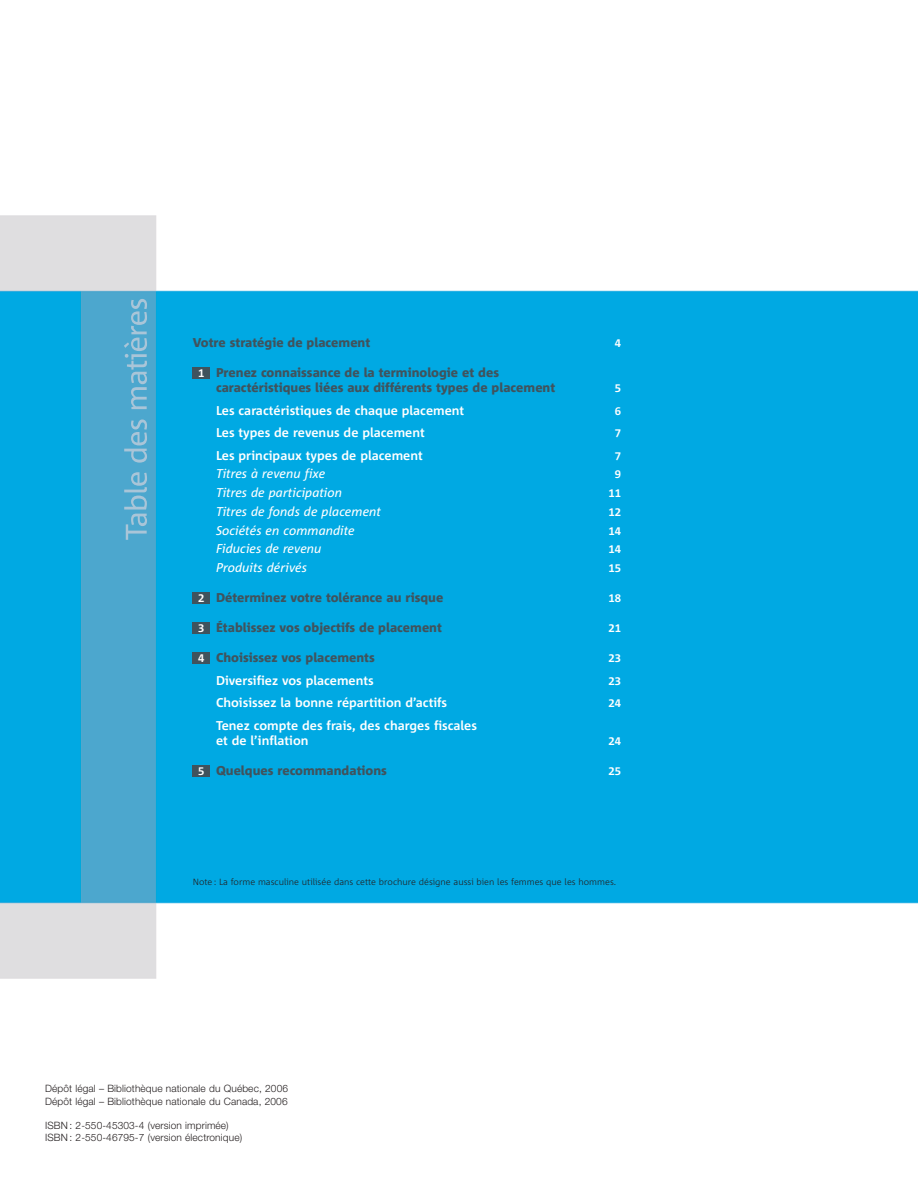
<style>
.page{position:relative;width:918px;height:1188px;background:#fff}
.page>*{position:absolute;margin:0;border:0;box-sizing:border-box;transform-origin:0 0}
.t1{font:800 12.75px/15px "Corpid";color:#40535d}
.t2{font:700 12.75px/15px "Corpid";color:#fff}
.t3{font:italic 12.75px "Corpid";color:#fff}
.t4{font:700 11.55px "Corpid Caps";color:#fff}
.t5{font:300 10.2px/12.1px "Helvetica Neue";letter-spacing:.01em;color:#231e1f}
.t6{font:300 9px "Corpid";color:#231e1f}
.s1{font-family:"Corpid Caps";font-weight:700;font-size:11.55px;color:#fff}
</style>
<div class="page">
<img style="left:0;top:215px;width:918px;height:764px">
<img style="left:124px;top:326px;width:23px;height:214px">
<div style="left:193px;top:765px;width:17px;height:12px;background:#40535d"></div>
<div style="left:193px;top:652px;width:17px;height:12px;background:#40535d"></div>
<div style="left:193px;top:622px;width:17px;height:12px;background:#40535d"></div>
<div style="left:193px;top:592px;width:17px;height:12px;background:#40535d"></div>
<div style="left:193px;top:367px;width:17px;height:12px;background:#40535d"></div>
<p class="t1" style="left:193px;top:337px;width:179px">Votre stratégie de placement</p>
<p class="t4" style="left:615px;top:337px;width:8px">4</p>
<p class="t1" style="left:216px;top:367px;width:341px">Prenez connaissance de la terminologie et des caractéristiques liées aux différents types de placement</p>
<p class="t4" style="left:198px;top:367px;width:8px">1</p>
<p class="t4" style="left:615px;top:382px;width:8px">5</p>
<p class="t4" style="left:198px;top:592px;width:8px">2</p>
<p class="t4" style="left:198px;top:622px;width:8px">3</p>
<p class="t4" style="left:198px;top:652px;width:8px">4</p>
<p class="t2" style="left:216px;top:404px;width:250px">Les caractéristiques de chaque placement</p>
<p class="t4" style="left:615px;top:404px;width:8px">6</p>
<p class="t2" style="left:216px;top:427px;width:210px">Les types de revenus de placement</p>
<p class="t4" style="left:615px;top:427px;width:8px">7</p>
<p class="t2" style="left:216px;top:449px;width:208px">Les principaux types de placement</p>
<p class="t4" style="left:615px;top:449px;width:8px">7</p>
<p class="t3" style="left:216px;top:468px;width:111px">Titres à revenu fixe</p>
<p class="t4" style="left:615px;top:468px;width:8px">9</p>
<p class="t3" style="left:216px;top:486px;width:128px">Titres de participation</p>
<p class="t4" style="left:608px;top:487px;width:14px">11</p>
<p class="t3" style="left:216px;top:505px;width:167px">Titres de fonds de placement</p>
<p class="t4" style="left:608px;top:505px;width:14px">12</p>
<p class="t3" style="left:216px;top:524px;width:140px">Sociétés en commandite</p>
<p class="t4" style="left:608px;top:524px;width:14px">14</p>
<p class="t3" style="left:216px;top:543px;width:107px">Fiducies de revenu</p>
<p class="t4" style="left:608px;top:543px;width:14px">14</p>
<p class="t3" style="left:216px;top:561px;width:93px">Produits dérivés</p>
<p class="t4" style="left:608px;top:562px;width:14px">15</p>
<p class="t1" style="left:216px;top:592px;width:229px">Déterminez votre tolérance au risque</p>
<p class="t4" style="left:608px;top:592px;width:14px">18</p>
<p class="t1" style="left:216px;top:622px;width:228px">Établissez vos objectifs de placement</p>
<p class="t4" style="left:608px;top:622px;width:14px">21</p>
<p class="t1" style="left:216px;top:652px;width:160px">Choisissez vos placements</p>
<p class="t4" style="left:608px;top:652px;width:14px">23</p>
<p class="t2" style="left:216px;top:674px;width:159px">Diversifiez vos placements</p>
<p class="t4" style="left:608px;top:674px;width:14px">23</p>
<p class="t2" style="left:216px;top:697px;width:233px">Choisissez la bonne répartition d’actifs</p>
<p class="t4" style="left:608px;top:697px;width:14px">24</p>
<p class="t2" style="left:216px;top:719px;width:263px">Tenez compte des frais, des charges fiscales et de l’inflation</p>
<p class="t4" style="left:608px;top:734px;width:14px">24</p>
<p class="t1" style="left:198px;top:764px;width:190px"><span class="s1">5</span> Quelques recommandations</p>
<p class="t4" style="left:608px;top:764px;width:14px">25</p>
<p class="t6" style="left:193px;top:877px;width:425px">Note : La forme masculine utilisée dans cette brochure désigne aussi bien les femmes que les hommes.</p>
<p class="t5" style="left:45px;top:1084px;width:245px">Dépôt légal – Bibliothèque nationale du Québec, 2006<br>Dépôt légal – Bibliothèque nationale du Canada, 2006</p>
<p class="t5" style="left:45px;top:1120px;width:199px">ISBN : 2-550-45303-4 (version imprimée)<br>ISBN : 2-550-46795-7 (version électronique)</p>
</div>
